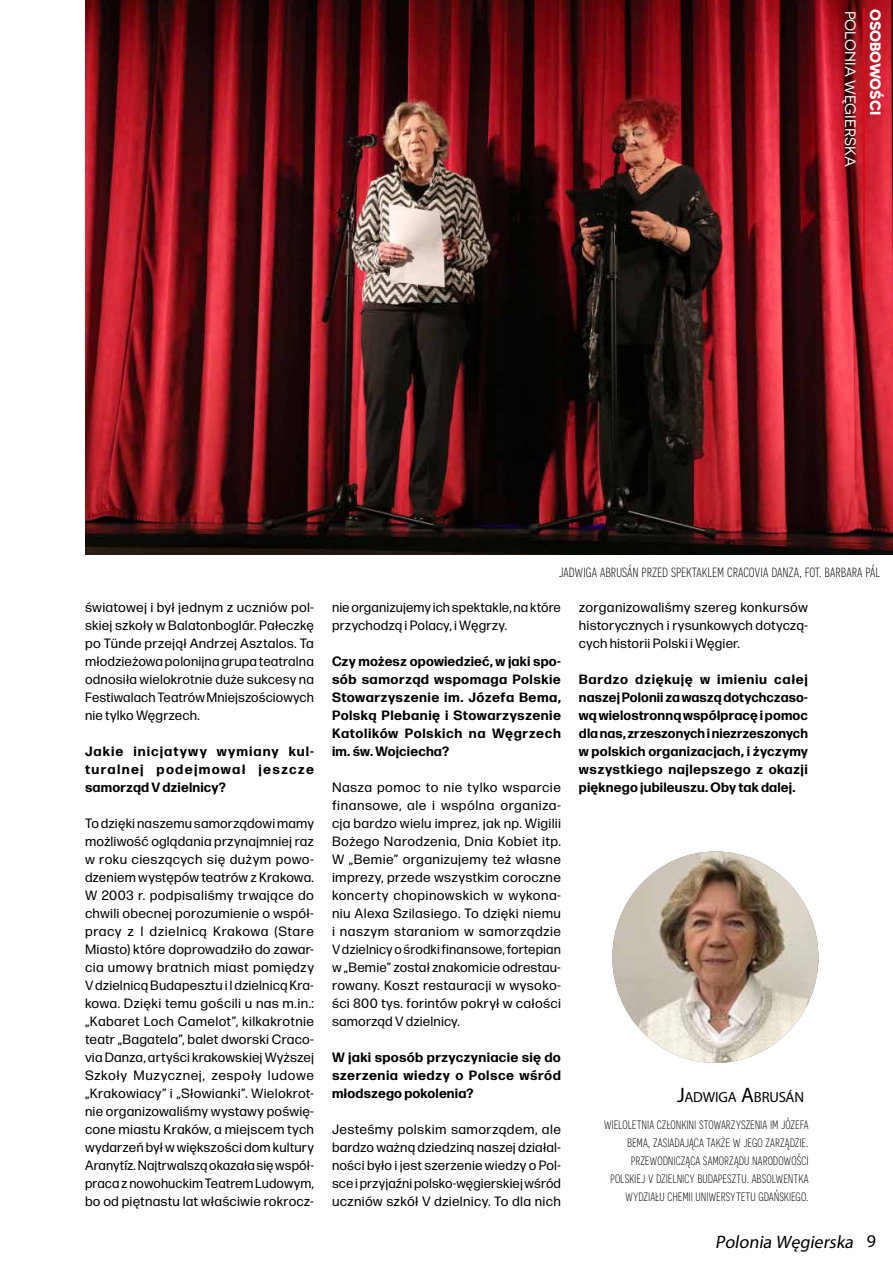
<style>
.page{position:relative;width:893px;height:1263px;background:#fff}
.page>*{position:absolute;margin:0;border:0;box-sizing:border-box;transform-origin:0 0}
.t1{font:italic 18px "Myriad Pro";color:#000}
.t2{font:300 16.65px "Novecentosanscondensed";color:#000}
.t3{font:300 15.15px/18px "Novecentosanscondensed";color:#000;text-align:right}
.t4{font:15px "Novecentosanswide";color:#fff}
.t5{font:700 15px "Novecentosanswide";color:#fff}
.t6{font:14.7px "Myriad Pro";letter-spacing:-.01em;color:#000}
.t7{font:13.5px/18px "Forma DJR Micro";letter-spacing:.01em;color:#000;text-align:justify}
.t8{font:700 13.5px/18px "Forma DJR Micro";letter-spacing:.025em;color:#000;text-align:justify}
.s1{font-size:21px}
.s2{font-style:normal}
</style>
<div class="page">
<img style="left:85px;top:0;width:808px;height:555px">
<hr style="left:863px;top:9px;width:2px;height:282px;background:#e30613">
<img style="left:612px;top:851px;width:206px;height:212px">
<p class="t4" style="left:859px;top:11px;width:158px;rotate:90deg">POLONIA WĘGIERSKA</p>
<p class="t5" style="left:885px;top:9px;width:108px;rotate:90deg">OSOBOWOŚCI</p>
<p class="t7" style="left:85px;top:598px;width:230px">światowej i był jednym z uczniów pol&shy;skiej szkoły w Balatonboglár. Pałeczkę po Tünde przejął Andrzej Asztalos. Ta młodzieżowa polonijna grupa teatralna odnosiła wielokrotnie duże sukcesy na Festiwalach Teatrów Mniejszościowych nie tylko Węgrzech.</p>
<p class="t8" style="left:85px;top:742px;width:230px">Jakie inicjatywy wymiany kul&shy;turalnej podejmował jeszcze samorząd V dzielnicy?</p>
<p class="t7" style="left:85px;top:814px;width:230px">To dzięki naszemu samorządowi mamy możliwość oglądania przynajmniej raz w roku cieszących się dużym powo&shy;dzeniem występów teatrów z Krakowa.<br>W 2003 r. podpisaliśmy trwające do chwili obecnej porozumienie o współ&shy;pracy z I dzielnicą Krakowa (Stare Miasto) które doprowadziło do zawar&shy;cia umowy bratnich miast pomiędzy V dzielnicą Budapesztu i I dzielnicą Kra&shy;kowa. Dzięki temu gościli u nas m.in.: „Kabaret Loch Camelot”, kilkakrotnie teatr „Bagatela”, balet dworski Craco&shy;via Danza, artyści krakowskiej Wyższej Szkoły Muzycznej, zespoły ludowe „Krakowiacy” i „Słowianki”. Wielokrot&shy;nie organizowaliśmy wystawy poświę&shy;cone miastu Kraków, a miejscem tych wydarzeń był w większości dom kultury Aranytíz. Najtrwalszą okazała się współ&shy;praca z nowohuckim Teatrem Ludowym, bo od piętnastu lat właściwie rokrocz-</p>
<p class="t2" style="left:559px;top:562px;width:323px">jadwiga abrusán przed spektaklem cracovia danza, fot. barbara pál</p>
<p class="t7" style="left:332px;top:598px;width:230px">nie organizujemy ich spektakle, na które przychodzą i Polacy, i Węgrzy.</p>
<p class="t8" style="left:332px;top:652px;width:230px">Czy możesz opowiedzieć, w jaki spo&shy;sób samorząd wspomaga Polskie Stowarzyszenie im. Józefa Bema, Polską Plebanię i Stowarzyszenie Katolików Polskich na Węgrzech im. św. Wojciecha?</p>
<p class="t7" style="left:332px;top:778px;width:230px">Nasza pomoc to nie tylko wsparcie finansowe, ale i wspólna organiza&shy;cja bardzo wielu imprez, jak np. Wigilii Bożego Narodzenia, Dnia Kobiet itp.<br>W „Bemie” organizujemy też własne imprezy, przede wszystkim coroczne koncerty chopinowskich w wykona&shy;niu Alexa Szilasiego. To dzięki niemu i naszym staraniom w samorządzie V dzielnicy o środki finansowe, fortepian w „Bemie” został znakomicie odrestau&shy;rowany. Koszt restauracji w wysoko&shy;ści 800 tys. forintów pokrył w całości samorząd V dzielnicy.</p>
<p class="t8" style="left:332px;top:1048px;width:230px">W jaki sposób przyczyniacie się do szerzenia wiedzy o Polsce wśród młodszego pokolenia?</p>
<p class="t7" style="left:332px;top:1120px;width:230px">Jesteśmy polskim samorządem, ale bardzo ważną dziedziną naszej działal&shy;ności było i jest szerzenie wiedzy o Pol&shy;sce i przyjaźni polsko-węgierskiej wśród uczniów szkół V dzielnicy. To dla nich</p>
<p class="t7" style="left:579px;top:598px;width:230px">zorganizowaliśmy szereg konkursów historycznych i rysunkowych dotyczą&shy;cych historii Polski i Węgier.</p>
<p class="t8" style="left:579px;top:670px;width:230px">Bardzo dziękuję w imieniu całej naszej Polonii za waszą dotychczaso&shy;wą wielostronną współpracę i pomoc dla nas, zrzeszonych i niezrzeszonych w polskich organizacjach, i życzymy wszystkiego najlepszego z okazji pięknego jubileuszu. Oby tak dalej.</p>
<p class="t6" style="left:677px;top:1088px;width:128px"><span class="s1">J</span>ADWIGA <span class="s1">A</span>BRUSÁN</p>
<p class="t3" style="left:604px;top:1114px;width:206px">wieloletnia członkini stowarzyszenia im józefa bema, zasiadająca także w jego zarządzie. przewodnicząca samorządu narodowości polskiej v dzielnicy budapesztu. absolwentka wydziału chemii uniwersytetu gdańskiego.</p>
<h1 class="t1" style="left:715px;top:1231px;width:162px">Polonia Węgierska <span class="s2">9</span></h1>
</div>
